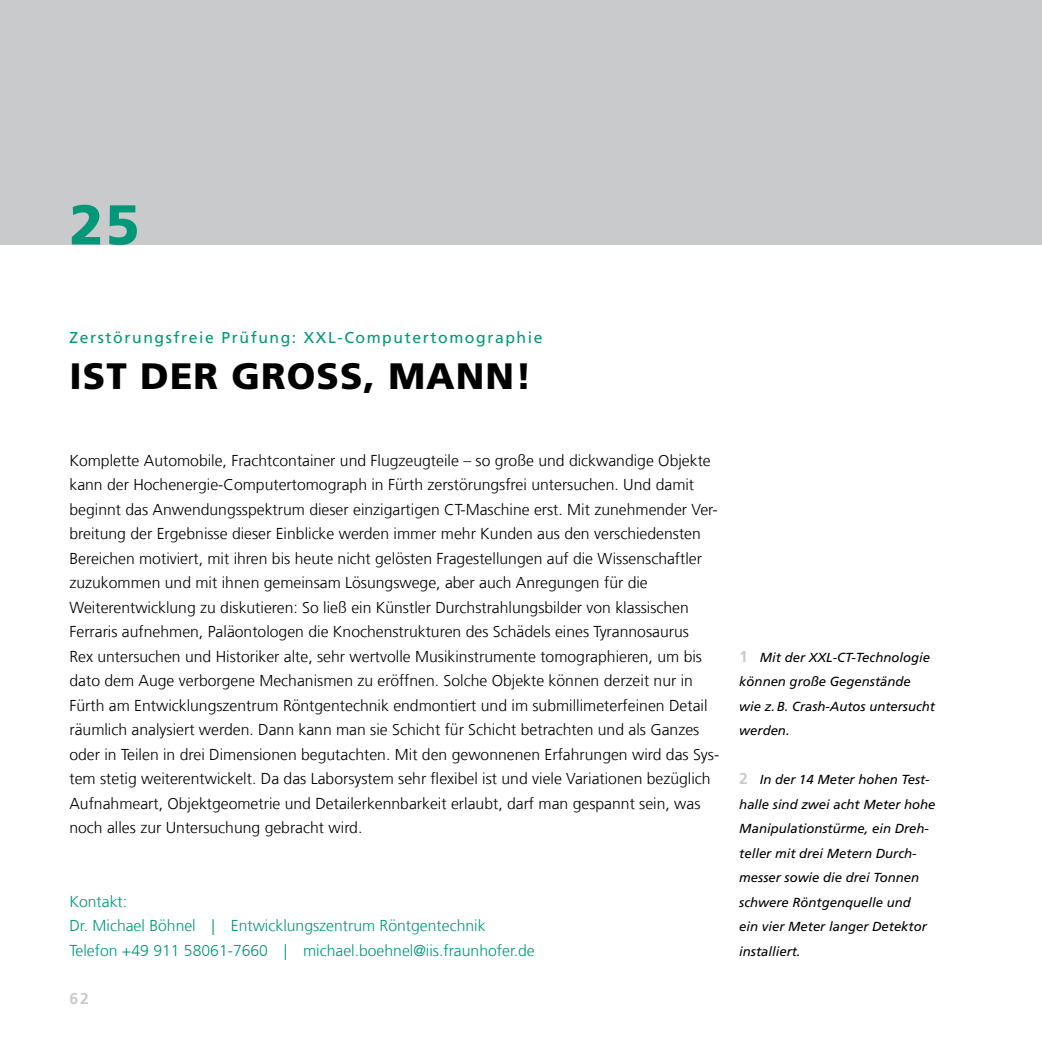
<style>
.page{position:relative;width:1042px;height:1042px;background:#fff}
.page>*{position:absolute;margin:0;border:0;box-sizing:border-box;transform-origin:0 0}
.t1{font:900 56px "Frutiger LT Com";color:#009879}
.t2{font:900 36.75px "Frutiger LT Com";letter-spacing:.03em;color:#000}
.t3{font:300 15.75px/24.5px "Frutiger LT Com";color:#000}
.t4{font:300 15.75px/24.5px "Frutiger LT Com";color:#009879}
.t5{font:15.75px "Frutiger LT Com";letter-spacing:.1em;color:#009879}
.t6{font:700 15.75px "Frutiger LT Com";color:#c8cacc}
.t7{font:italic 13.12px/24.5px "Frutiger LT Com";color:#000}
.s1{font-weight:700;font-style:normal;font-size:15.75px;color:#c8cacc}
</style>
<div class="page">
<div style="left:0;top:0;width:1042px;height:245px;background:#c8cacc"></div>
<h1 class="t1" style="left:69px;top:191px;width:72px">25</h1>
<p class="t5" style="left:69px;top:328px;width:474px">Zerstörungsfreie Prüfung: XXL-Computertomographie</p>
<h2 class="t2" style="left:69px;top:354px;width:464px">IST DER GROSS, MANN!</h2>
<p class="t3" style="left:69px;top:448px;width:651px">Komplette Automobile, Frachtcontainer und Flugzeugteile – so große und dickwandige Objekte kann der Hochenergie-Computertomograph in Fürth zerstörungsfrei untersuchen. Und damit beginnt das Anwendungsspektrum dieser einzigartigen CT-Maschine erst. Mit zunehmender Ver&shy;breitung der Ergebnisse dieser Einblicke werden immer mehr Kunden aus den verschiedensten Bereichen motiviert, mit ihren bis heute nicht gelösten Fragestellungen auf die Wissenschaftler zuzukommen und mit ihnen gemeinsam Lösungswege, aber auch Anregungen für die Weiterentwicklung zu diskutieren: So ließ ein Künstler Durchstrahlungsbilder von klassischen Ferraris aufnehmen, Paläontologen die Knochenstrukturen des Schädels eines Tyrannosaurus<br>Rex untersuchen und Historiker alte, sehr wertvolle Musikinstrumente tomographieren, um bis dato dem Auge verborgene Mechanismen zu eröffnen. Solche Objekte können derzeit nur in Fürth am Entwicklungszentrum Röntgentechnik endmontiert und im submillimeterfeinen Detail räumlich analysiert werden. Dann kann man sie Schicht für Schicht betrachten und als Ganzes oder in Teilen in drei Dimensionen begutachten. Mit den gewonnenen Erfahrungen wird das Sys&shy;tem stetig weiterentwickelt. Da das Laborsystem sehr flexibel ist und viele Variationen bezüglich Aufnahmeart, Objektgeometrie und Detailerkennbarkeit erlaubt, darf man gespannt sein, was noch alles zur Untersuchung gebracht wird.</p>
<p class="t4" style="left:69px;top:889px;width:467px">Kontakt:<br>Dr. Michael Böhnel | Entwicklungszentrum Röntgentechnik<br>Telefon +49 911 58061-7660 | michael.boehnel@iis.fraunhofer.de</p>
<p class="t6" style="left:69px;top:989px;width:21px">62</p>
<p class="t7" style="left:739px;top:645px;width:197px"><span class="s1">1</span> Mit der XXL-CT-Technologie können große Gegenstände wie z.B. Crash-Autos untersucht werden.</p>
<p class="t7" style="left:739px;top:767px;width:198px"><span class="s1">2</span> In der 14 Meter hohen Test&shy;halle sind zwei acht Meter hohe<br>Manipulationstürme, ein Dreh&shy;teller mit drei Metern Durch&shy;messer sowie die drei Tonnen schwere Röntgenquelle und<br>ein vier Meter langer Detektor installiert.</p>
</div>
